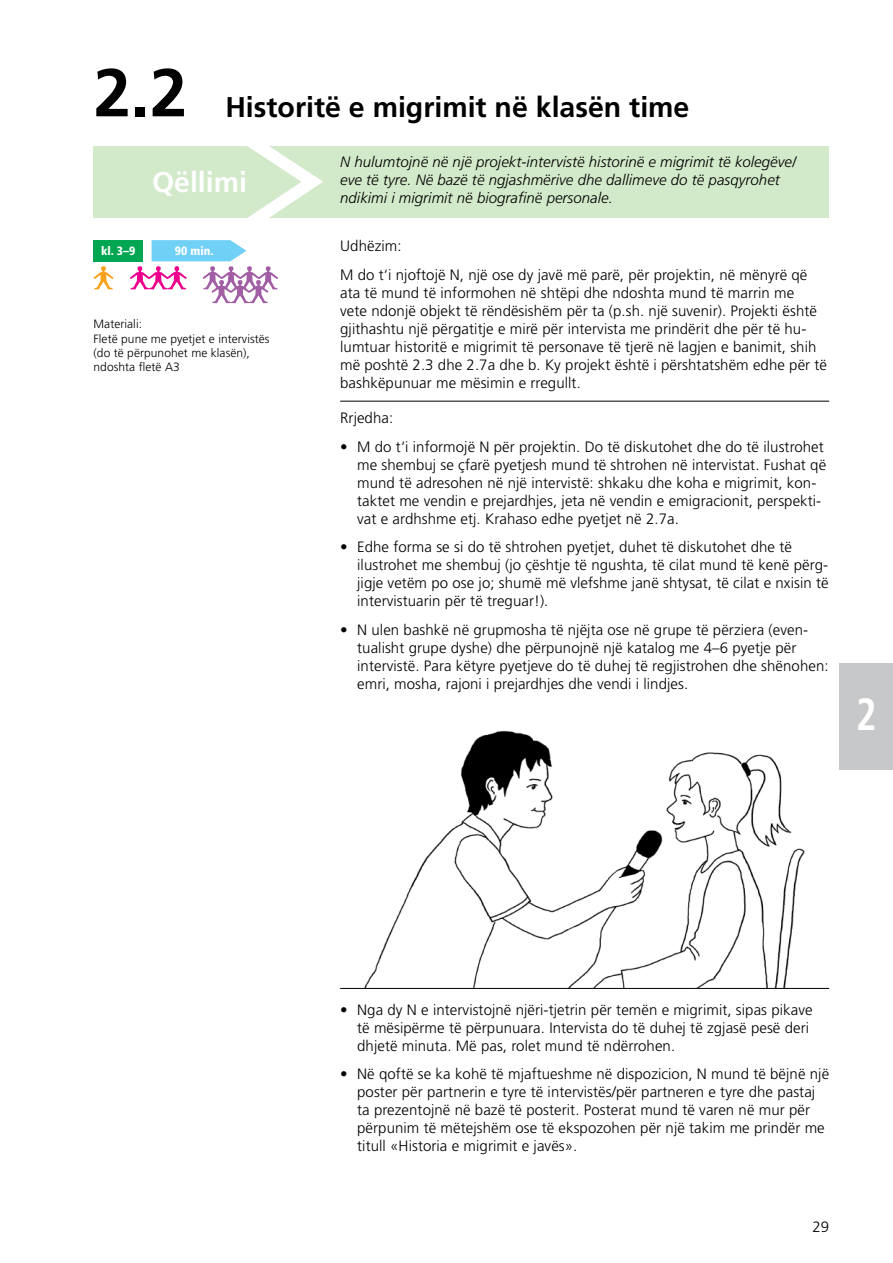
<style>
.page{position:relative;width:893px;height:1263px;background:#fff}
.page>*{position:absolute;margin:0;border:0;box-sizing:border-box;transform-origin:0 0}
.t1{font:700 67.5px "Frutiger";color:#000}
.t2{font:700 condensed 45px "Frutiger";color:#fff;scale:.9 1}
.t3{font:700 28.5px "Frutiger";color:#000}
.t4{font:700 28.5px "Frutiger";color:#fff}
.t5{font:300 15px/18px "Frutiger LT Pro";letter-spacing:.005em;color:#000}
.t6{font:italic 300 15px/18px "Frutiger";letter-spacing:.005em;color:#000}
.t7{font:300 15px "Frutiger";color:#000}
.t8{font:300 12px/14.4px "Frutiger LT Pro";letter-spacing:.005em;color:#000}
.t9{font:900 condensed 12px "Frutiger";color:#fff}
</style>
<div class="page">
<div style="left:94px;top:146px;width:735px;height:71px;background:#d2e9ca"></div>
<img style="left:364px;top:730px;width:441px;height:257px">
<hr style="left:340px;top:401px;width:489px;height:1px;background:#000">
<hr style="left:340px;top:988px;width:489px;height:1px;background:#000">
<div style="left:840px;top:663px;width:53px;height:107px;background:#c7c8ca"></div>
<div style="left:94px;top:240px;width:49px;height:21px;background:#00a651"></div>
<svg style="left:130px;top:146px;width:204px;height:157px"></svg>
<svg style="left:93px;top:266px;width:21px;height:23px"></svg>
<h1 class="t1" style="left:94px;top:53px;width:95px">2.2</h1>
<h3 class="t3" style="left:225px;top:91px;width:466px">Historitë e migrimit në klasën time</h3>
<h3 class="t4" style="left:152px;top:165px;width:97px">Qëllimi</h3>
<p class="t9" style="left:101px;top:244px;width:36px">kl. 3–9</p>
<p class="t9" style="left:175px;top:244px;width:40px">90 min.</p>
<p class="t8" style="left:94px;top:317px;width:178px">Materiali:<br>Fletë pune me pyetjet e intervistës (do të përpunohet me klasën), ndoshta fletë A3</p>
<p class="t6" style="left:340px;top:153px;width:457px">N hulumtojnë në një projekt-intervistë historinë e migrimit të kolegëve/ eve të tyre. Në bazë të ngjashmërive dhe dallimeve do të pasqyrohet ndikimi i migrimit në biografinë personale.</p>
<p class="t5" style="left:340px;top:232px;width:469px;line-height:28.7px">Udhëzim:<br>M do t‘i njoftojë N, një ose dy javë më parë, për projektin, në mënyrë që</p>
<p class="t5" style="left:340px;top:284px;width:488px">ata të mund të informohen në shtëpi dhe ndoshta mund të marrin me<br>vete ndonjë objekt të rëndësishëm për ta (p.sh. një suvenir). Projekti është gjithashtu një përgatitje e mirë për intervista me prindërit dhe për të hu&shy;lumtuar historitë e migrimit të personave të tjerë në lagjen e banimit, shih më poshtë 2.3 dhe 2.7a dhe b. Ky projekt është i përshtatshëm edhe për të bashkëpunuar me mësimin e rregullt.</p>
<p class="t5" style="left:340px;top:409px;width:55px">Rrjedha:</p>
<p class="t5" style="left:357px;top:438px;width:470px;text-indent:-17px">• M do t‘i informojë N për projektin. Do të diskutohet dhe do të ilustrohet me shembuj se çfarë pyetjesh mund të shtrohen në intervistat. Fushat që mund të adresohen në një intervistë: shkaku dhe koha e migrimit, kon&shy;taktet me vendin e prejardhjes, jeta në vendin e emigracionit, perspekti&shy;vat e ardhshme etj. Krahaso edhe pyetjet në 2.7a.</p>
<p class="t5" style="left:357px;top:538px;width:473px;text-indent:-17px">• Edhe forma se si do të shtrohen pyetjet, duhet të diskutohet dhe të ilustrohet me shembuj (jo çështje të ngushta, të cilat mund të kenë përg&shy;jigje vetëm po ose jo; shumë më vlefshme janë shtysat, të cilat e nxisin të intervistuarin për të treguar!).</p>
<p class="t5" style="left:357px;top:621px;width:473px;text-indent:-17px">• N ulen bashkë në grupmosha të njëjta ose në grupe të përziera (even&shy;tualisht grupe dyshe) dhe përpunojnë një katalog me 4–6 pyetje për intervistë. Para këtyre pyetjeve do të duhej të regjistrohen dhe shënohen: emri, mosha, rajoni i prejardhjes dhe vendi i lindjes.</p>
<h2 class="t2" style="left:856px;top:688px;width:25px">2</h2>
<p class="t5" style="left:357px;top:1000px;width:457px;text-indent:-17px">• Nga dy N e intervistojnë njëri-tjetrin për temën e migrimit, sipas pikave të mësipërme të përpunuara. Intervista do të duhej të zgjasë pesë deri dhjetë minuta. Më pas, rolet mund të ndërrohen.</p>
<p class="t5" style="left:357px;top:1065px;width:473px;text-indent:-17px">• Në qoftë se ka kohë të mjaftueshme në dispozicion, N mund të bëjnë një poster për partnerin e tyre të intervistës/për partneren e tyre dhe pastaj ta prezentojnë në bazë të posterit. Posterat mund të varen në mur për përpunim të mëtejshëm ose të ekspozohen për një takim me prindër me titull «Historia e migrimit e javës».</p>
<p class="t7" style="left:812px;top:1218px;width:18px">29</p>
</div>
